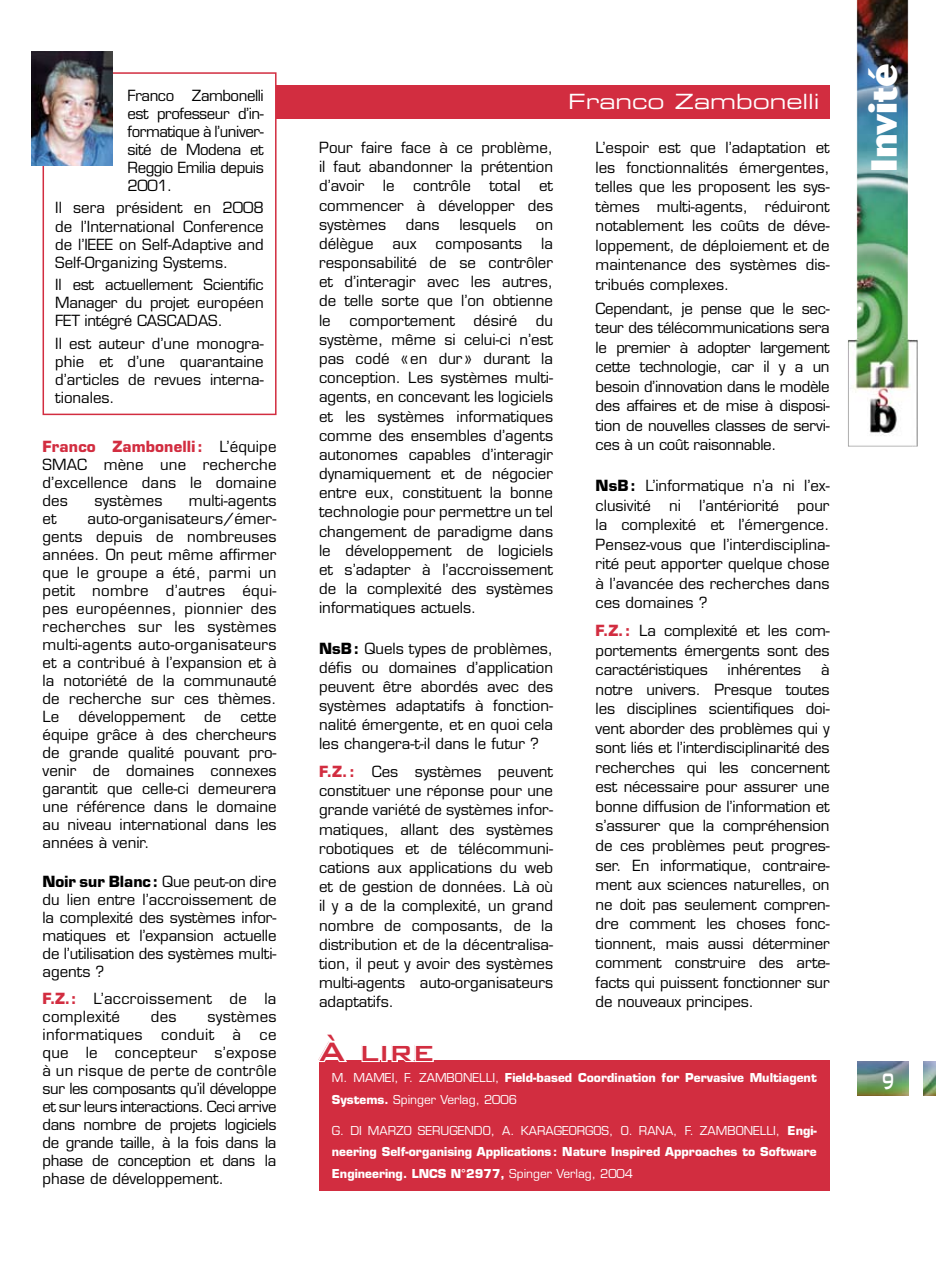
<style>
.page{position:relative;width:936px;height:1276px;background:#fff}
.page>*{position:absolute;margin:0;border:0;box-sizing:border-box;transform-origin:0 0}
.t1{font:800 36px "Cosmos";color:#fff}
.t2{font:500 35.55px "Bank Gothic BT";color:#d22d40}
.t3{font:21px "Eurostile Extended Two";color:#fff}
.t4{font:15px/19.2px "Eurostile";color:#000;text-align:justify}
.t5{font:15px/18px "Eurostile";letter-spacing:.02em;color:#000}
.t6{font:700 12px/21.8px "Eurostile";color:#fff}
.s1{font-weight:700;color:#d22d40}
.s2{font-weight:700}
.s3{font-weight:400}
</style>
<div class="page">
<div style="left:98px;top:85px;width:731px;height:34px;background:#d22d40"></div>
<img style="left:848px;top:0;width:69px;height:446px">
<img style="left:923px;top:1061px;width:12px;height:34px">
<img style="left:857px;top:1061px;width:51px;height:34px">
<div style="left:43px;top:73px;width:233px;height:341px;background:#fff"></div>
<div style="left:43px;top:72px;width:233px;height:343px;border:2px solid #d22d40"></div>
<div style="left:319px;top:1060px;width:510px;height:131px;background:#d22d40"></div>
<svg style="left:319px;top:1060px;width:28px;height:2px"></svg>
<svg style="left:361px;top:1060px;width:19px;height:2px"></svg>
<div style="left:381px;top:1044px;width:6px;height:18px;border:3px solid #fff"></div>
<svg style="left:391px;top:1060px;width:43px;height:3px"></svg>
<img style="left:32px;top:52px;width:80px;height:114px">
<svg style="left:883px;top:1073px;width:10px;height:16px"></svg>
<p class="t4" style="left:128px;top:86px;width:138px;line-height:18.1px">Franco Zambonelli est professeur d’in&shy;formatique à l’univer&shy;sité de Modena et Reggio Emilia depuis 2001.</p>
<p class="t4" style="left:55px;top:199px;width:210px;line-height:18.1px">Il sera président en 2008 de l’International Conference de l’IEEE on Self-Adaptive and Self-Organizing Systems.</p>
<p class="t4" style="left:55px;top:275px;width:210px;line-height:18.1px">Il est actuellement Scientific Manager du projet européen FET intégré CASCADAS.</p>
<p class="t4" style="left:55px;top:334px;width:210px;line-height:18.1px">Il est auteur d’une monogra&shy;phie et d’une quarantaine d’articles de revues interna&shy;tionales.</p>
<p class="t4" style="left:43px;top:437px;width:235px;line-height:18px"><span class="s1">Franco Zambonelli:</span> L’équipe SMAC mène une recherche d’excellence dans le domaine des</p>
<p class="t4" style="left:94px;top:491px;width:69px">systèmes</p>
<p class="t4" style="left:189px;top:491px;width:89px">multi-agents</p>
<p class="t4" style="left:43px;top:509px;width:235px;line-height:18px;text-indent:45px">auto-organisateurs/émer&shy;gents depuis de nombreuses années. On peut même affirmer que le groupe a été, parmi un petit nombre d’autres équi&shy;pes européennes, pionnier des recherches sur les systèmes multi-agents auto-organisateurs et a contribué à l’expansion et à la notoriété de la communauté de recherche sur ces thèmes.<br>Le</p>
<p class="t4" style="left:43px;top:509px;width:16px">et</p>
<p class="t4" style="left:79px;top:707px;width:108px">développement</p>
<p class="t4" style="left:204px;top:707px;width:19px">de</p>
<p class="t4" style="left:43px;top:707px;width:235px;line-height:18px;text-indent:198px">cette équipe grâce à des chercheurs de grande qualité pouvant pro&shy;venir de domaines connexes garantit que celle-ci demeurera une référence dans le domaine au niveau international dans les années à venir.</p>
<p class="t4" style="left:43px;top:872px;width:235px;line-height:18px"><span class="s2">Noir sur Blanc:</span> Que peut-on dire du lien entre l’accroissement de la complexité des systèmes infor&shy;matiques et l’expansion actuelle de l’utilisation des systèmes multi&shy;agents ?</p>
<p class="t5" style="left:43px;top:989px;width:235px"><span class="s1">F.Z.:</span> L’accroissement de la complexité</p>
<p class="t4" style="left:151px;top:1006px;width:27px">des</p>
<p class="t4" style="left:43px;top:1007px;width:235px;line-height:18px;text-indent:165px">systèmes informatiques conduit à ce que le concepteur s’expose à un risque de perte de contrôle sur les composants qu’il développe et sur leurs interactions. Ceci arrive dans nombre de projets logiciels de grande taille, à la fois dans la phase de conception et dans la phase de développement.</p>
<p class="t4" style="left:319px;top:138px;width:235px">Pour faire face à ce problème, il faut abandonner la prétention d’avoir le contrôle total et commencer à développer des systèmes</p>
<p class="t4" style="left:406px;top:215px;width:35px">dans</p>
<p class="t4" style="left:459px;top:215px;width:58px">lesquels</p>
<p class="t4" style="left:535px;top:215px;width:19px">on</p>
<p class="t4" style="left:319px;top:234px;width:56px">délègue</p>
<p class="t4" style="left:392px;top:234px;width:25px">aux</p>
<p class="t4" style="left:435px;top:234px;width:88px">composants</p>
<p class="t4" style="left:319px;top:234px;width:235px;text-indent:222px">la responsabilité de se contrôler et d’interagir avec les autres, de telle sorte que l’on obtienne le</p>
<p class="t4" style="left:319px;top:311px;width:235px;text-indent:217px">du système, même si celui-ci n’est pas codé «en dur» durant la conception. Les systèmes multi&shy;agents, en concevant les logiciels et les systèmes informatiques comme des ensembles d’agents autonomes capables d’interagir dynamiquement et de négocier entre eux, constituent la bonne technologie pour permettre un tel changement de paradigme dans le développement de logiciels et s’adapter à l’accroissement de la complexité des systèmes informatiques actuels.</p>
<p class="t4" style="left:319px;top:638px;width:235px"><span class="s2">NsB:</span> Quels types de problèmes, défis ou domaines d’application peuvent être abordés avec des systèmes adaptatifs à fonction&shy;nalité émergente, et en quoi cela les changera-t-il dans le futur ?</p>
<p class="t4" style="left:319px;top:762px;width:235px"><span class="s1">F.Z.:</span> Ces systèmes peuvent constituer une réponse pour une grande variété de systèmes infor&shy;matiques, allant des systèmes robotiques et de télécommuni&shy;cations aux applications du web et de gestion de données. Là où il y a de la complexité, un grand nombre de composants, de la distribution et de la décentralisa&shy;tion, il peut y avoir des systèmes multi-agents auto-organisateurs adaptatifs.</p>
<p class="t4" style="left:349px;top:311px;width:107px">comportement</p>
<p class="t4" style="left:473px;top:311px;width:45px">désiré</p>
<h2 class="t2" style="left:317px;top:1031px;width:117px">À lire</h2>
<h3 class="t3" style="left:568px;top:87px;width:253px">Franco Zambonelli</h3>
<p class="t4" style="left:595px;top:138px;width:235px">L’espoir est que l’adaptation et les fonctionnalités émergentes, telles que les proposent les sys&shy;tèmes multi-agents, réduiront notablement les coûts de déve&shy;loppement, de déploiement et de maintenance des systèmes dis&shy;tribués complexes.</p>
<p class="t4" style="left:595px;top:298px;width:235px">Cependant, je pense que le sec&shy;teur des télécommunications sera le premier à adopter largement cette technologie, car il y a un besoin d’innovation dans le modèle des affaires et de mise à disposi&shy;tion de nouvelles classes de servi&shy;ces à un coût raisonnable.</p>
<p class="t4" style="left:595px;top:476px;width:235px"><span class="s2">NsB:</span> L’informatique n’a ni l’ex&shy;clusivité ni l’antériorité pour la complexité et l’émergence.<br>Pensez-vous que l’interdisciplina&shy;rité peut apporter quelque chose à l’avancée des recherches dans ces domaines ?</p>
<p class="t4" style="left:595px;top:621px;width:235px"><span class="s1">F.Z.:</span> La complexité et les com&shy;portements émergents sont des caractéristiques</p>
<p class="t4" style="left:727px;top:660px;width:75px">inhérentes</p>
<p class="t4" style="left:595px;top:660px;width:235px;text-indent:225px">à notre univers. Presque toutes les disciplines scientifiques doi&shy;vent aborder des problèmes qui y sont liés et l’interdisciplinarité des recherches qui les concernent est nécessaire pour assurer une bonne diffusion de l’information et s’assurer que la compréhension de ces problèmes peut progres&shy;ser. En informatique, contraire&shy;ment aux sciences naturelles, on ne doit pas seulement compren&shy;dre comment les choses fonc&shy;tionnent, mais aussi déterminer comment construire des arte&shy;facts qui puissent fonctionner sur de nouveaux principes.</p>
<p class="t6" style="left:332px;top:1067px;width:486px"><span class="s3">M. MAMEI, F. ZAMBONELLI,</span> Field-based Coordination for Pervasive Multiagent<br>Systems. <span class="s3">Spinger Verlag, 2006</span></p>
<p class="t6" style="left:332px;top:1119px;width:486px;text-align:justify"><span class="s3">G. DI MARZO SERUGENDO, A. KARAGEORGOS, O. RANA, F. ZAMBONELLI,</span> Engi&shy;neering Self-organising Applications: Nature Inspired Approaches to Software Engineering. LNCS N°2977, <span class="s3">Spinger Verlag, 2004</span></p>
<h1 class="t1" style="left:862px;top:172px;width:110px;rotate:-90deg">Invité</h1>
</div>
